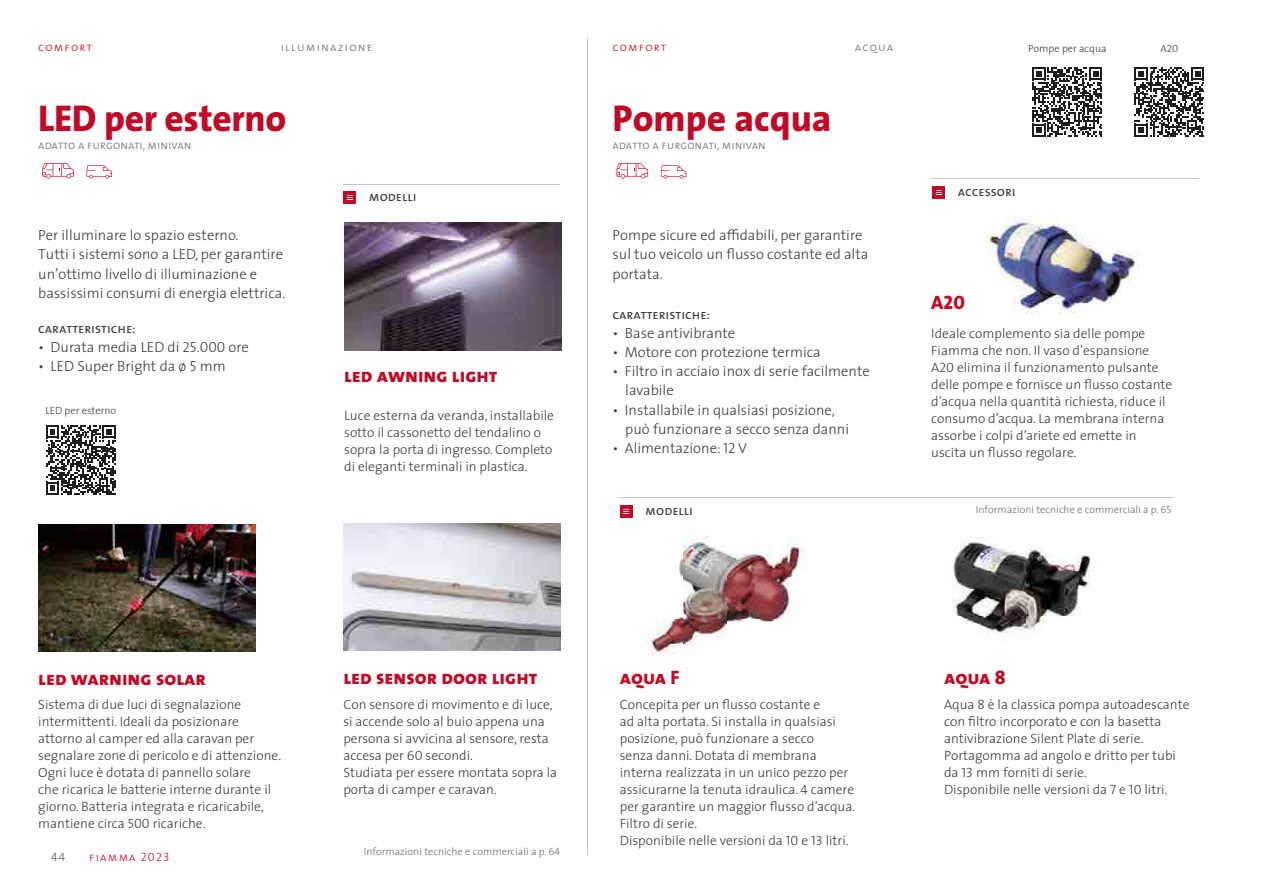
<style>
.page{position:relative;width:1263px;height:893px;background:#fff}
.page>*{position:absolute;margin:0;border:0;box-sizing:border-box;transform-origin:0 0}
.t1{font:800 37.5px "The Sans";letter-spacing:-.01em;color:#c10a27}
.t2{font:19.5px "The Sans Extra Bold Caps";color:#c10a27}
.t3{font:300 14.7px/19.2px "The Sans";color:#3c3c3b}
.t4{font:300 13.5px/17px "The Sans";color:#3c3c3b}
.t5{font:13.5px "The Sans Regular Caps";color:#3c3c3b}
.t6{font:12px "The Sans Light Caps";color:#706f6f}
.t7{font:12px "The Sans Light Caps";letter-spacing:.1em;color:#c10a27}
.t8{font:12px "The Sans Light Caps";letter-spacing:.1em;color:#706f6f}
.t9{font:12px "The Sans Light Caps";color:#575756}
.t10{font:300 10.5px "The Sans";color:#706f6f}
.t11{font:300 10.5px "The Sans";color:#3c3c3b}
.t12{font:10.5px "The Sans Light Caps";color:#3c3c3b}
.s1{font-family:"The Sans";font-weight:300}
.s2{font-family:"The Sans Light Caps";font-weight:400}
</style>
<div class="page">
<img style="left:344px;top:222px;width:217px;height:128px">
<img style="left:38px;top:524px;width:217px;height:128px">
<img style="left:343px;top:523px;width:217px;height:128px">
<hr style="left:587px;top:39px;width:1px;height:816px;background:#c6c6c6">
<img style="left:647px;top:536px;width:161px;height:119px">
<img style="left:952px;top:537px;width:139px;height:97px">
<img style="left:987px;top:216px;width:152px;height:105px">
<svg style="left:42px;top:163px;width:32px;height:16px"></svg>
<svg style="left:87px;top:165px;width:25px;height:14px"></svg>
<hr style="left:343px;top:185px;width:217px;height:1px;background:#c6c6c6">
<div style="left:343px;top:191px;width:13px;height:13px;background:#c10a27"></div>
<svg style="left:347px;top:195px;width:6px;height:5px"></svg>
<svg style="left:617px;top:163px;width:31px;height:16px"></svg>
<svg style="left:661px;top:165px;width:25px;height:14px"></svg>
<hr style="left:619px;top:497px;width:555px;height:1px;background:#c6c6c6">
<div style="left:620px;top:505px;width:12px;height:13px;background:#c10a27"></div>
<svg style="left:623px;top:509px;width:6px;height:5px"></svg>
<hr style="left:931px;top:179px;width:268px;height:1px;background:#c6c6c6">
<div style="left:932px;top:186px;width:13px;height:13px;background:#c10a27"></div>
<svg style="left:936px;top:190px;width:6px;height:5px"></svg>
<svg style="left:46px;top:425px;width:70px;height:70px"></svg>
<svg style="left:1134px;top:67px;width:70px;height:70px"></svg>
<svg style="left:1032px;top:67px;width:70px;height:70px"></svg>
<p class="t7" style="left:38px;top:40px;width:55px">comfort</p>
<p class="t8" style="left:281px;top:40px;width:93px">illuminazione</p>
<p class="t7" style="left:612px;top:40px;width:55px">comfort</p>
<p class="t6" style="left:855px;top:40px;width:40px">acqua</p>
<p class="t11" style="left:1028px;top:40px;width:80px">Pompe per acqua</p>
<p class="t12" style="left:1160px;top:43px;width:19px"><span class="s1">A</span>20</p>
<h1 class="t1" style="left:38px;top:86px;width:250px">LED per esterno</h1>
<h1 class="t1" style="left:612px;top:86px;width:221px">Pompe acqua</h1>
<p class="t6" style="left:38px;top:138px;width:155px">adatto a furgonati, minivan</p>
<p class="t6" style="left:612px;top:138px;width:155px">adatto a furgonati, minivan</p>
<p class="t5" style="left:369px;top:189px;width:49px">modelli</p>
<p class="t5" style="left:958px;top:184px;width:59px">accessori</p>
<p class="t3" style="left:38px;top:225px;width:249px">Per illuminare lo spazio esterno.<br>Tutti i sistemi sono a LED, per garantire un’ottimo livello di illuminazione e bassissimi consumi di energia elettrica.</p>
<p class="t5" style="left:38px;top:321px;width:99px">caratteristiche:</p>
<p class="t3" style="left:38px;top:337px;width:212px">• Durata media LED di <span class="s2">25</span>.<span class="s2">000</span> ore</p>
<p class="t3" style="left:38px;top:356px;width:189px">• LED Super Bright da ø <span class="s2">5</span> mm</p>
<h2 class="t2" style="left:344px;top:359px;width:155px">led awning light</h2>
<p class="t11" style="left:45px;top:402px;width:72px">LED per esterno</p>
<p class="t4" style="left:344px;top:406px;width:211px">Luce esterna da veranda, installabile sotto il cassonetto del tendalino o sopra la porta di ingresso. Completo di eleganti terminali in plastica.</p>
<p class="t3" style="left:612px;top:225px;width:257px">Pompe sicure ed affidabili, per garantire sul tuo veicolo un flusso costante ed alta portata.</p>
<p class="t5" style="left:612px;top:307px;width:99px">caratteristiche:</p>
<p class="t3" style="left:612px;top:323px;width:124px">• Base antivibrante</p>
<p class="t3" style="left:612px;top:342px;width:210px">• Motore con protezione termica</p>
<p class="t3" style="left:625px;top:361px;width:246px;text-indent:-13px">• Filtro in acciaio inox di serie facilmente lavabile</p>
<p class="t3" style="left:625px;top:399px;width:225px;text-indent:-13px">• Installabile in qualsiasi posizione, può funzionare a secco senza danni</p>
<p class="t3" style="left:612px;top:438px;width:136px">• Alimentazione: <span class="s2">12</span> V</p>
<h2 class="t2" style="left:931px;top:286px;width:35px">A20</h2>
<p class="t4" style="left:931px;top:324px;width:243px">Ideale complemento sia delle pompe Fiamma che non. Il vaso d’espansione A<span class="s2">20</span> elimina il funzionamento pulsante delle pompe e fornisce un flusso costante d’acqua nella quantità richiesta, riduce il consumo d’acqua. La membrana interna assorbe i colpi d’ariete ed emette in uscita un flusso regolare.</p>
<p class="t5" style="left:645px;top:503px;width:49px">modelli</p>
<p class="t10" style="left:976px;top:501px;width:197px">Informazioni tecniche e commerciali a p. <span class="s2">65</span></p>
<h2 class="t2" style="left:38px;top:662px;width:169px">led warning solar</h2>
<h2 class="t2" style="left:343px;top:660px;width:195px">led sensor door light</h2>
<p class="t4" style="left:38px;top:696px;width:244px">Sistema di due luci di segnalazione intermittenti. Ideali da posizionare attorno al camper ed alla caravan per segnalare zone di pericolo e di attenzione.<br>Ogni luce è dotata di pannello solare<br>che ricarica le batterie interne durante il giorno. Batteria integrata e ricaricabile, mantiene circa <span class="s2">500</span> ricariche.</p>
<p class="t4" style="left:343px;top:696px;width:215px">Con sensore di movimento e di luce, si accende solo al buio appena una persona si avvicina al sensore, resta accesa per <span class="s2">60</span> secondi.<br>Studiata per essere montata sopra la porta di camper e caravan.</p>
<p class="t9" style="left:51px;top:850px;width:16px">44</p>
<p class="t7" style="left:89px;top:850px;width:82px">fiamma 2023</p>
<p class="t10" style="left:364px;top:843px;width:198px">Informazioni tecniche e commerciali a p. <span class="s2">64</span></p>
<h2 class="t2" style="left:620px;top:660px;width:61px">aqua F</h2>
<h2 class="t2" style="left:944px;top:660px;width:63px">aqua 8</h2>
<p class="t4" style="left:620px;top:696px;width:237px">Concepita per un flusso costante e<br>ad alta portata. Si installa in qualsiasi posizione, può funzionare a secco<br>senza danni. Dotata di membrana interna realizzata in un unico pezzo per assicurarne la tenuta idraulica. <span class="s2">4</span> camere per garantire un maggior flusso d’acqua.<br>Filtro di serie.<br>Disponibile nelle versioni da <span class="s2">10</span> e <span class="s2">13</span> litri.</p>
<p class="t4" style="left:944px;top:696px;width:247px">Aqua <span class="s2">8</span> è la classica pompa autoadescante con filtro incorporato e con la basetta antivibrazione Silent Plate di serie.<br>Portagomma ad angolo e dritto per tubi da <span class="s2">13</span> mm forniti di serie.<br>Disponibile nelle versioni da <span class="s2">7</span> e <span class="s2">10</span> litri.</p>
</div>
